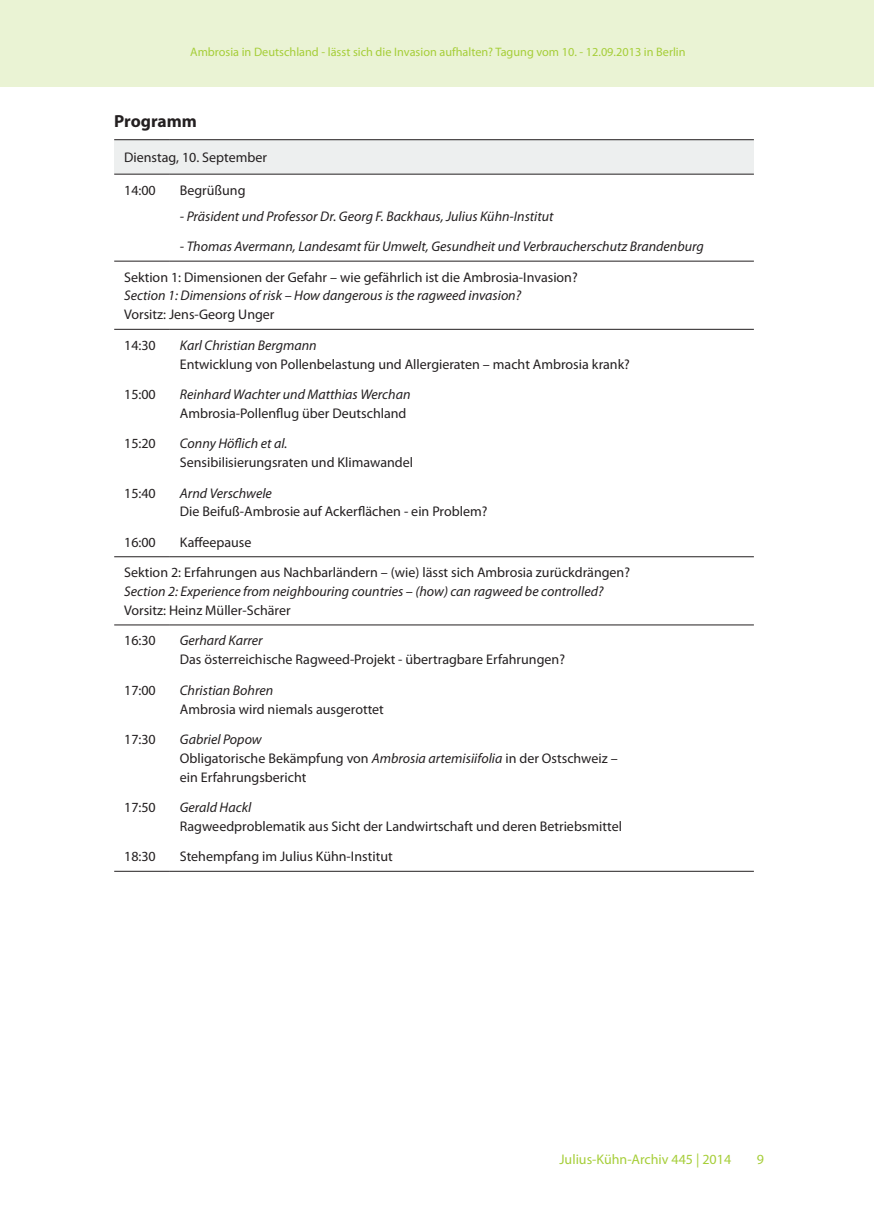
<style>
.page{position:relative;width:874px;height:1221px;background:#fff}
.page>*{position:absolute;margin:0;border:0;box-sizing:border-box;transform-origin:0 0}
.t1{font:700 17.5px "Myriad Pro";color:#231f20}
.t2{font:14px/18.9px "Myriad Pro";color:#231f20}
.t3{font:italic 14px/18.9px "Myriad Pro";color:#231f20}
.t4{font:14px "Myriad Pro";color:#a6ce39}
.t5{font:12.25px "Myriad Pro";color:#a6ce39}
.s1{font-style:normal}
.s2{font-style:italic}
</style>
<div class="page">
<div style="left:0;top:0;width:873px;height:87px;background:#eaf3d4"></div>
<div style="left:114px;top:140px;width:639px;height:34px;background:#edefef"></div>
<hr style="left:114px;top:870px;width:56px;height:1px;background:#231f20">
<hr style="left:170px;top:870px;width:583px;height:1px;background:#231f20">
<hr style="left:114px;top:556px;width:56px;height:1px;background:#231f20">
<hr style="left:170px;top:556px;width:583px;height:1px;background:#231f20">
<hr style="left:114px;top:624px;width:56px;height:1px;background:#231f20">
<hr style="left:170px;top:624px;width:583px;height:1px;background:#231f20">
<hr style="left:114px;top:261px;width:56px;height:1px;background:#231f20">
<hr style="left:170px;top:261px;width:583px;height:1px;background:#231f20">
<hr style="left:114px;top:329px;width:56px;height:1px;background:#231f20">
<hr style="left:170px;top:329px;width:583px;height:1px;background:#231f20">
<hr style="left:114px;top:139px;width:56px;height:1px;background:#231f20">
<hr style="left:170px;top:139px;width:583px;height:1px;background:#231f20">
<hr style="left:114px;top:174px;width:56px;height:1px;background:#231f20">
<hr style="left:170px;top:174px;width:583px;height:1px;background:#231f20">
<p class="t5" style="left:190px;top:44px;width:496px">Ambrosia in Deutschland - lässt sich die Invasion aufhalten? Tagung vom 10. - 12.09.2013 in Berlin</p>
<p class="t1" style="left:114px;top:110px;width:84px">Programm</p>
<p class="t2" style="left:124px;top:148px;width:144px">Dienstag, 10. September</p>
<p class="t2" style="left:124px;top:180px;width:33px">14:00</p>
<p class="t2" style="left:180px;top:180px;width:67px">Begrüßung</p>
<p class="t3" style="left:180px;top:206px;width:375px">- Präsident und Professor Dr. Georg F. Backhaus, Julius Kühn-Institut</p>
<p class="t3" style="left:124px;top:231px;width:580px;line-height:30.3px;text-indent:56px">- Thomas Avermann, Landesamt für Umwelt, Gesundheit und Verbraucherschutz Brandenburg<br><span class="s1">Sektion 1: Dimensionen der Gefahr – wie gefährlich ist die Ambrosia-Invasion?</span></p>
<p class="t3" style="left:124px;top:286px;width:398px">Section 1: Dimensions of risk – How dangerous is the ragweed invasion?<br><span class="s1">Vorsitz: Jens-Georg Unger</span></p>
<p class="t2" style="left:124px;top:335px;width:33px">14:30</p>
<p class="t2" style="left:180px;top:335px;width:451px"><span class="s2">Karl Christian Bergmann<br></span>Entwicklung von Pollenbelastung und Allergieraten – macht Ambrosia krank?</p>
<p class="t2" style="left:124px;top:384px;width:33px">15:00</p>
<p class="t2" style="left:180px;top:384px;width:232px"><span class="s2">Reinhard Wachter und Matthias Werchan<br></span>Ambrosia-Pollenflug über Deutschland</p>
<p class="t2" style="left:124px;top:434px;width:33px">15:20</p>
<p class="t2" style="left:180px;top:434px;width:235px"><span class="s2">Conny Höflich et al.<br></span>Sensibilisierungsraten und Klimawandel</p>
<p class="t2" style="left:124px;top:483px;width:33px">15:40</p>
<p class="t2" style="left:180px;top:483px;width:309px"><span class="s2">Arnd Verschwele<br></span>Die Beifuß-Ambrosie auf Ackerflächen - ein Problem?</p>
<p class="t2" style="left:124px;top:532px;width:33px">16:00</p>
<p class="t2" style="left:124px;top:526px;width:507px;line-height:30.3px;text-indent:56px">Kaffeepause<br>Sektion 2: Erfahrungen aus Nachbarländern – (wie) lässt sich Ambrosia zurückdrängen?</p>
<p class="t3" style="left:124px;top:581px;width:480px">Section 2: Experience from neighbouring countries – (how) can ragweed be controlled?<br><span class="s1">Vorsitz: Heinz Müller-Schärer</span></p>
<p class="t2" style="left:124px;top:631px;width:33px">16:30</p>
<p class="t2" style="left:180px;top:631px;width:386px"><span class="s2">Gerhard Karrer<br></span>Das österreichische Ragweed-Projekt - übertragbare Erfahrungen?</p>
<p class="t2" style="left:124px;top:680px;width:33px">17:00</p>
<p class="t2" style="left:180px;top:680px;width:205px"><span class="s2">Christian Bohren<br></span>Ambrosia wird niemals ausgerottet</p>
<p class="t2" style="left:124px;top:729px;width:33px">17:30</p>
<p class="t2" style="left:180px;top:729px;width:439px"><span class="s2">Gabriel Popow<br></span>Obligatorische Bekämpfung von <span class="s2">Ambrosia artemisiifolia</span> in der Ostschweiz – ein Erfahrungsbericht</p>
<p class="t2" style="left:124px;top:797px;width:33px">17:50</p>
<p class="t2" style="left:180px;top:797px;width:443px"><span class="s2">Gerald Hackl<br></span>Ragweedproblematik aus Sicht der Landwirtschaft und deren Betriebsmittel</p>
<p class="t2" style="left:124px;top:846px;width:33px">18:30</p>
<p class="t2" style="left:180px;top:846px;width:214px">Stehempfang im Julius Kühn-Institut</p>
<p class="t4" style="left:559px;top:1151px;width:173px">Julius-Kühn-Archiv 445 | 2014</p>
<p class="t4" style="left:756px;top:1150px;width:9px">9</p>
</div>
